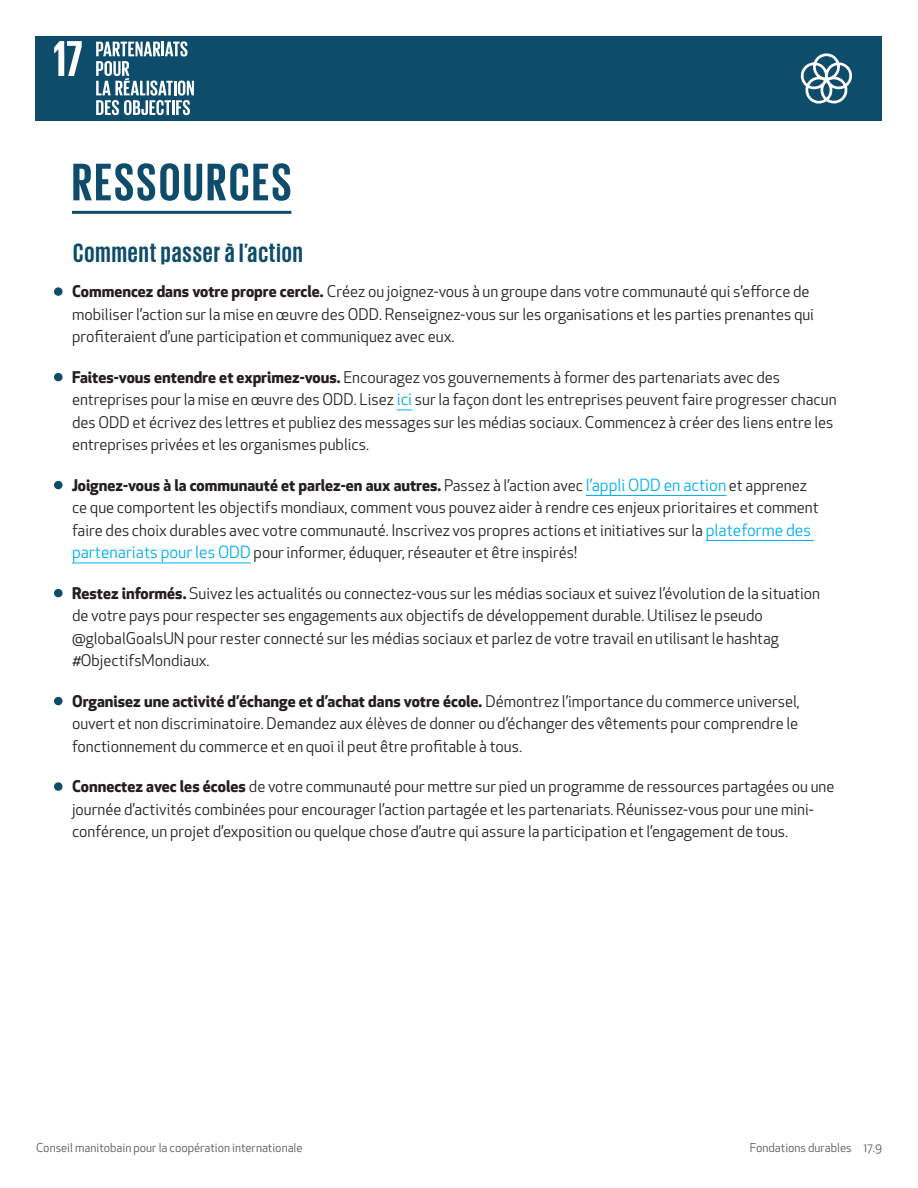
<style>
.page{position:relative;width:918px;height:1188px;background:#fff}
.page>*{position:absolute;margin:0;border:0;box-sizing:border-box;transform-origin:0 0}
.t1{font:700 54px "Giorgio Sans";letter-spacing:.05em;color:#0e4c6b}
.t2{font:700 27px "Giorgio Sans";letter-spacing:.04em;color:#0e4c6b}
.t3{font:15.75px/22.5px "Apex New";color:#231f20}
.t4{font:12px "Apex New";color:#57585a}
.s1{font-weight:700}
.s2{font-size:16.5px;color:#00aeef}
</style>
<div class="page">
<div style="left:36px;top:36px;width:846px;height:85px;background:#0e4c6b"></div>
<svg style="left:800px;top:53px;width:52px;height:51px"></svg>
<svg style="left:54px;top:41px;width:28px;height:35px"></svg>
<svg style="left:96px;top:41px;width:98px;height:74px"></svg>
<hr style="left:72px;top:211px;width:219px;height:3px;background:#0e4c6b">
<svg style="left:397px;top:410px;width:15px;height:1px"></svg>
<hr style="left:586px;top:495px;width:140px;height:1px;background:#00aeef">
<hr style="left:706px;top:540px;width:108px;height:1px;background:#00aeef">
<hr style="left:72px;top:563px;width:179px;height:1px;background:#00aeef">
<div style="left:54px;top:287px;width:9px;height:9px;background:#0e4c6b;border-radius:50%"></div>
<div style="left:54px;top:373px;width:9px;height:8px;background:#0e4c6b;border-radius:50%"></div>
<div style="left:54px;top:481px;width:9px;height:8px;background:#0e4c6b;border-radius:50%"></div>
<div style="left:54px;top:589px;width:9px;height:8px;background:#0e4c6b;border-radius:50%"></div>
<div style="left:54px;top:697px;width:9px;height:8px;background:#0e4c6b;border-radius:50%"></div>
<div style="left:54px;top:782px;width:9px;height:9px;background:#0e4c6b;border-radius:50%"></div>
<p class="t1" style="left:72px;top:155px;width:221px">RESSOURCES</p>
<p class="t2" style="left:73px;top:239px;width:231px">Comment passer à l’action</p>
<p class="t3" style="left:72px;top:281px;width:744px"><span class="s1">Commencez dans votre propre cercle.</span> Créez ou joignez-vous à un groupe dans votre communauté qui s’efforce de mobiliser l’action sur la mise en œuvre des ODD. Renseignez-vous sur les organisations et les parties prenantes qui profiteraient d’une participation et communiquez avec eux.</p>
<p class="t3" style="left:72px;top:366px;width:766px"><span class="s1">Faites-vous entendre et exprimez-vous.</span> Encouragez vos gouvernements à former des partenariats avec des entreprises pour la mise en œuvre des ODD. Lisez <span class="s2">ici</span> sur la façon dont les entreprises peuvent faire progresser chacun des ODD et écrivez des lettres et publiez des messages sur les médias sociaux. Commencez à créer des liens entre les entreprises privées et les organismes publics.</p>
<p class="t3" style="left:72px;top:474px;width:748px"><span class="s1">Joignez-vous à la communauté et parlez-en aux autres.</span> Passez à l’action avec <span class="s2">l’appli ODD en action</span> et apprenez ce que comportent les objectifs mondiaux, comment vous pouvez aider à rendre ces enjeux prioritaires et comment faire des choix durables avec votre communauté. Inscrivez vos propres actions et initiatives sur la <span class="s2">plateforme des partenariats pour les ODD</span> pour informer, éduquer, réseauter et être inspirés!</p>
<p class="t3" style="left:72px;top:582px;width:750px"><span class="s1">Restez informés.</span> Suivez les actualités ou connectez-vous sur les médias sociaux et suivez l’évolution de la situation de votre pays pour respecter ses engagements aux objectifs de développement durable. Utilisez le pseudo @globalGoalsUN pour rester connecté sur les médias sociaux et parlez de votre travail en utilisant le hashtag #ObjectifsMondiaux.</p>
<p class="t3" style="left:72px;top:690px;width:729px;text-align:justify"><span class="s1">Organisez une activité d’échange et d’achat dans votre école.</span> Démontrez l’importance du commerce universel, ouvert et non discriminatoire. Demandez aux élèves de donner ou d’échanger des vêtements pour comprendre le fonctionnement du commerce et en quoi il peut être profitable à tous.</p>
<p class="t3" style="left:72px;top:776px;width:764px"><span class="s1">Connectez avec les écoles</span> de votre communauté pour mettre sur pied un programme de ressources partagées ou une journée d’activités combinées pour encourager l’action partagée et les partenariats. Réunissez-vous pour une mini&shy;conférence, un projet d’exposition ou quelque chose d’autre qui assure la participation et l’engagement de tous.</p>
<p class="t4" style="left:36px;top:1140px;width:268px">Conseil manitobain pour la coopération internationale</p>
<p class="t4" style="left:750px;top:1140px;width:134px">Fondations durables 17.9</p>
</div>
